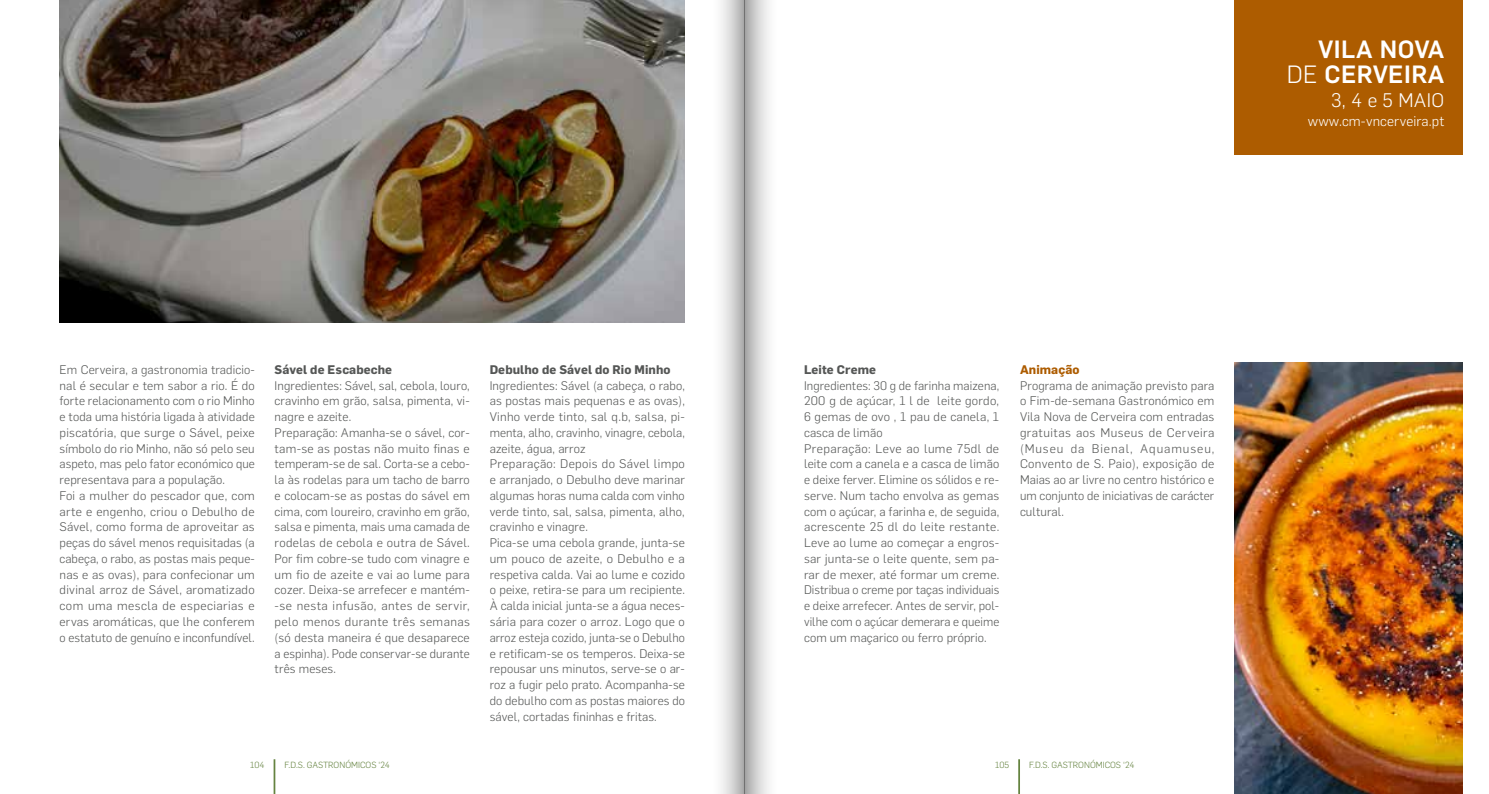
<style>
.page{position:relative;width:1489px;height:794px;background:#fff}
.page>*{position:absolute;margin:0;border:0;box-sizing:border-box;transform-origin:0 0}
.t1{font:500 24.5px/24.5px "Flama";letter-spacing:.02em;color:#fff;text-align:right}
.t2{font:300 19.25px "Flama";color:#fff}
.t3{font:300 14px "Flama";letter-spacing:.01em;color:#fff}
.t4{font:300 12.25px/15.8px "Flama";letter-spacing:.01em;color:#555756}
.t5{font:700 12.25px "Flama";letter-spacing:.01em;color:#555756}
.t6{font:700 12.25px "Flama";letter-spacing:.01em;color:#ad5c00}
.t7{font:300 8.75px "Flama";color:#658340}
.s1{font-weight:300}
</style>
<div class="page">
<hr style="left:1018px;top:759px;width:1px;height:35px;background:#658340">
<hr style="left:273px;top:759px;width:2px;height:35px;background:#658340">
<div style="left:1234px;top:0;width:228px;height:155px;background:#ad5c00"></div>
<img style="left:60px;top:0;width:625px;height:322px">
<img style="left:1234px;top:362px;width:228px;height:432px">
<svg style="left:744px;top:0;width:25px;height:794px;background:#cdcdcd"></svg>
<svg style="left:721px;top:0;width:23px;height:794px;background:#d3d3d3"></svg>
<h1 class="t1" style="left:1286px;top:35px;width:159px">VILA NOVA<br><span class="s1">DE</span> CERVEIRA</h1>
<h2 class="t2" style="left:1330px;top:87px;width:115px">3, 4 e 5 MAIO</h2>
<p class="t3" style="left:1307px;top:112px;width:138px">www.cm-vncerveira.pt</p>
<p class="t4" style="left:60px;top:361px;width:197px">Em Cerveira, a gastronomia tradicio&shy;nal é secular e tem sabor a rio. É do forte relacionamento com o rio Minho e toda uma história ligada à atividade piscatória, que surge o Sável, peixe símbolo do rio Minho, não só pelo seu aspeto, mas pelo fator económico que representava para a população.<br>Foi a mulher do pescador que, com arte e engenho, criou o Debulho de Sável, como forma de aproveitar as peças do sável menos requisitadas (a cabeça, o rabo, as postas mais peque&shy;nas e as ovas), para confecionar um divinal arroz de Sável, aromatizado com uma mescla de especiarias e ervas aromáticas, que lhe conferem o estatuto de genuíno e inconfundível.</p>
<p class="t5" style="left:274px;top:361px;width:119px">Sável de Escabeche</p>
<p class="t4" style="left:274px;top:377px;width:197px">Ingredientes: Sável, sal, cebola, louro, cravinho em grão, salsa, pimenta, vi&shy;nagre e azeite.<br>Preparação: Amanha-se o sável, cor&shy;tam-se as postas não muito finas e temperam-se de sal. Corta-se a cebo&shy;la às rodelas para um tacho de barro e colocam-se as postas do sável em cima, com loureiro, cravinho em grão, salsa e pimenta, mais uma camada de rodelas de cebola e outra de Sável.<br>Por fim cobre-se tudo com vinagre e um fio de azeite e vai ao lume para cozer. Deixa-se arrefecer e mantém--se nesta infusão, antes de servir, pelo menos durante três semanas (só desta maneira é que desaparece a espinha). Pode conservar-se durante três meses.</p>
<p class="t5" style="left:489px;top:361px;width:182px">Debulho de Sável do Rio Minho</p>
<p class="t4" style="left:489px;top:377px;width:197px">Ingredientes: Sável (a cabeça, o rabo, as postas mais pequenas e as ovas), Vinho verde tinto, sal q.b, salsa, pi&shy;menta, alho, cravinho, vinagre, cebola, azeite, água, arroz<br>Preparação: Depois do Sável limpo e arranjado, o Debulho deve marinar algumas horas numa calda com vinho verde tinto, sal, salsa, pimenta, alho, cravinho e vinagre.<br>Pica-se uma cebola grande, junta-se um pouco de azeite, o Debulho e a respetiva calda. Vai ao lume e cozido o peixe, retira-se para um recipiente.<br>À calda inicial junta-se a água neces&shy;sária para cozer o arroz. Logo que o arroz esteja cozido, junta-se o Debulho e retificam-se os temperos. Deixa-se repousar uns minutos, serve-se o ar&shy;roz a fugir pelo prato. Acompanha-se do debulho com as postas maiores do sável, cortadas fininhas e fritas.</p>
<p class="t5" style="left:804px;top:361px;width:73px">Leite Creme</p>
<p class="t4" style="left:804px;top:377px;width:197px">Ingredientes: 30 g de farinha maizena, 200 g de açúcar, 1 l de leite gordo, 6 gemas de ovo , 1 pau de canela, 1 casca de limão<br>Preparação: Leve ao lume 75dl de leite com a canela e a casca de limão e deixe ferver. Elimine os sólidos e re&shy;serve. Num tacho envolva as gemas com o açúcar, a farinha e, de seguida, acrescente 25 dl do leite restante.<br>Leve ao lume ao começar a engros&shy;sar junta-se o leite quente, sem pa&shy;rar de mexer, até formar um creme.<br>Distribua o creme por taças individuais e deixe arrefecer. Antes de servir, pol&shy;vilhe com o açúcar demerara e queime com um maçarico ou ferro próprio.</p>
<p class="t6" style="left:1019px;top:361px;width:61px">Animação</p>
<p class="t4" style="left:1019px;top:377px;width:196px;text-align:justify">Programa de animação previsto para o Fim-de-semana Gastronómico em Vila Nova de Cerveira com entradas gratuitas aos Museus de Cerveira (Museu da Bienal, Aquamuseu, Convento de S. Paio), exposição de Maias ao ar livre no centro histórico e um conjunto de iniciativas de carácter cultural.</p>
<p class="t7" style="left:250px;top:758px;width:16px">104</p>
<p class="t7" style="left:284px;top:758px;width:107px">F.D.S. GASTRONÓMICOS ‘24</p>
<p class="t7" style="left:995px;top:758px;width:16px">105</p>
<p class="t7" style="left:1029px;top:758px;width:107px">F.D.S. GASTRONÓMICOS ‘24</p>
</div>
